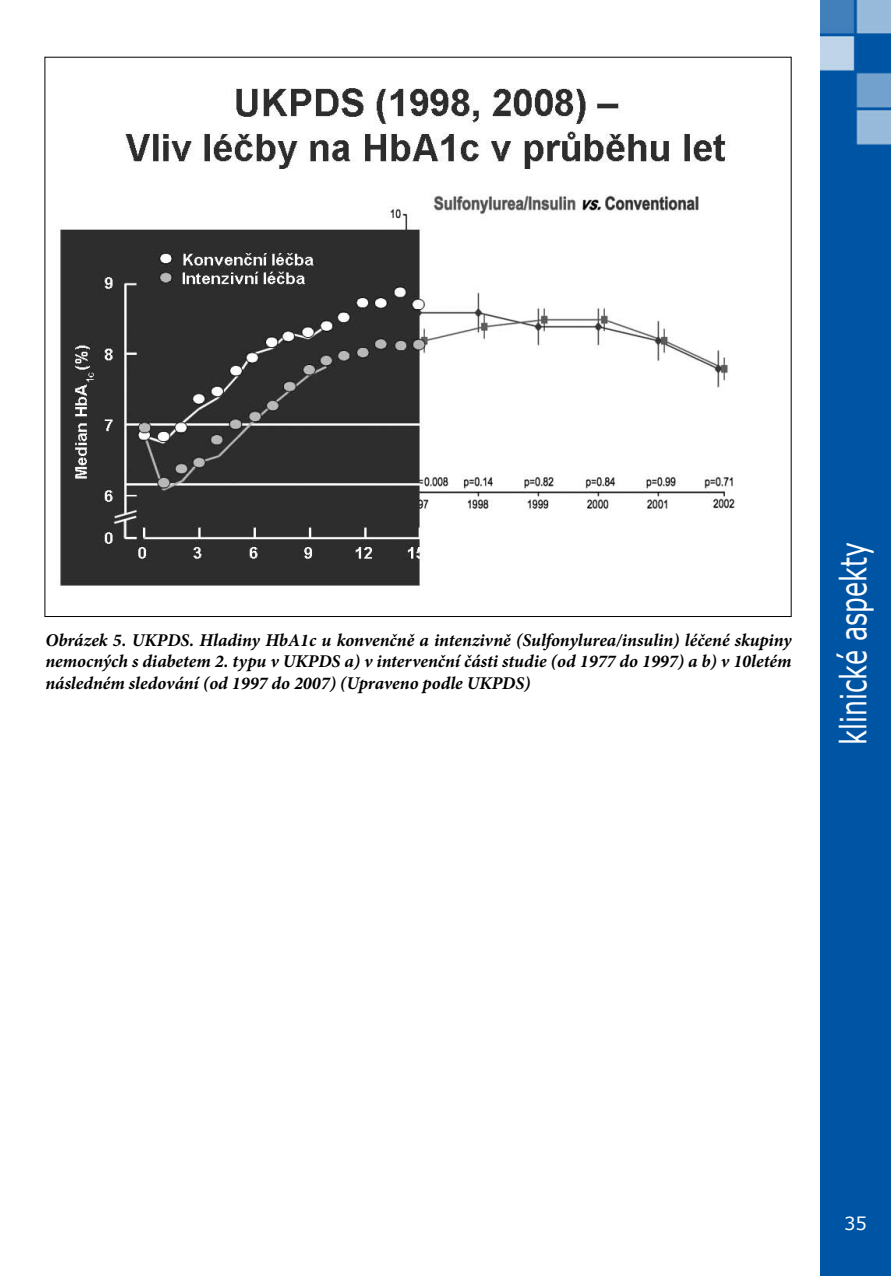
<style>
.page{position:relative;width:891px;height:1276px;background:#fff}
.page>*{position:absolute;margin:0;border:0;box-sizing:border-box;transform-origin:0 0}
.t1{font:36px "Verdana";color:#fff;scale:.7 1}
.t2{font:italic 700 18px/21.6px "Minion Pro";color:#000;text-align:justify}
.t3{font:18px "Verdana";color:#fff}
</style>
<div class="page">
<div style="left:820px;top:0;width:70px;height:1276px;background:#0054a4"></div>
<img style="left:60px;top:88px;width:676px;height:498px">
<p class="t2" style="left:45px;top:629px;width:747px">Obrázek 5. UKPDS. Hladiny HbA1c u konvenčně a intenzivně (Sulfonylurea/insulin) léčené skupiny nemocných s diabetem 2. typu v UKPDS a) v intervenční části studie (od 1977 do 1997) a b) v 10letém následném sledování (od 1997 do 2007) (Upraveno podle UKPDS)</p>
<h1 class="t1" style="left:830px;top:745px;width:290px;rotate:-90deg">klinické aspekty</h1>
<p class="t3" style="left:843px;top:1211px;width:24px">35</p>
</div>
